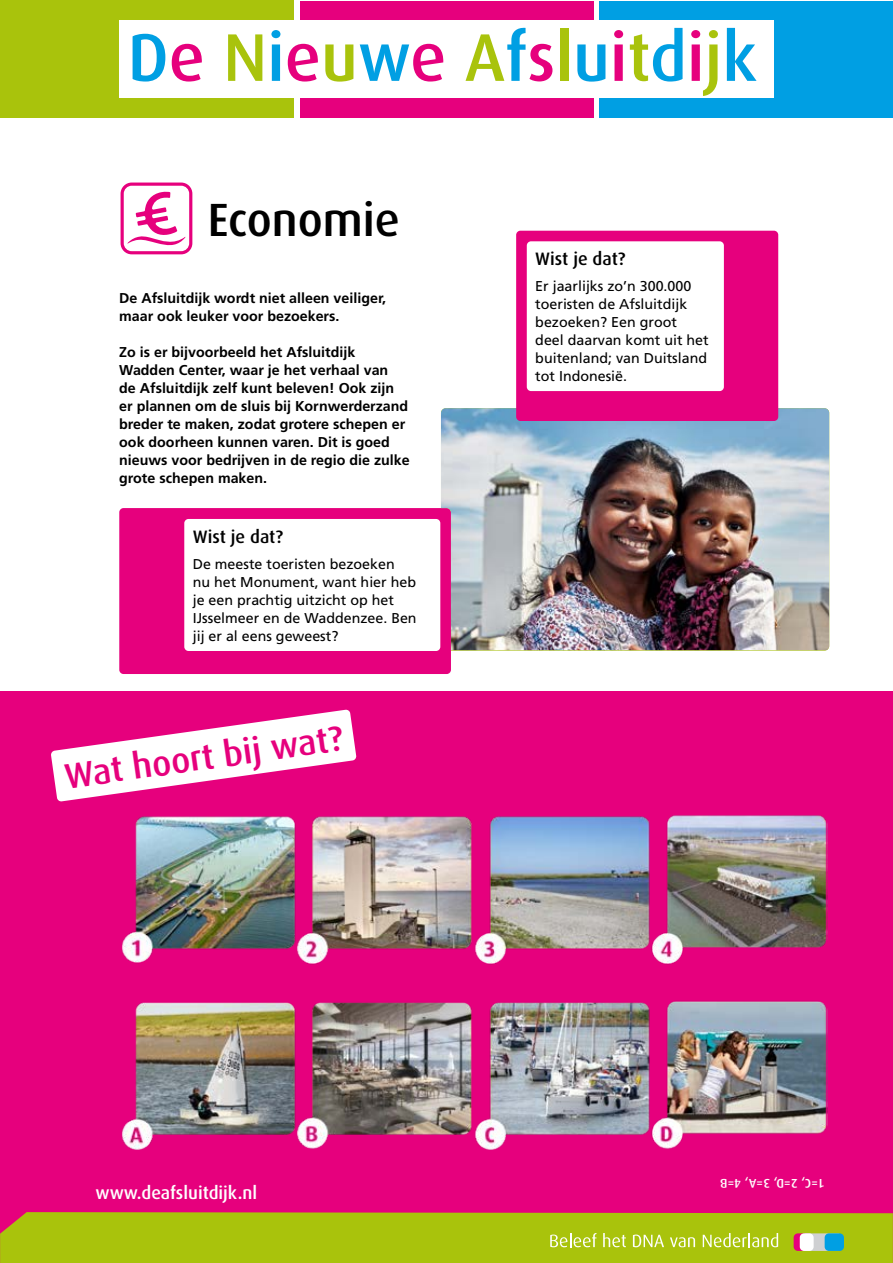
<style>
.page{position:relative;width:893px;height:1263px;background:#fff}
.page>*{position:absolute;margin:0;border:0;box-sizing:border-box;transform-origin:0 0}
.KOP_45pt__H1{font:500 67.5px "Dax";color:#009fe3}
.Kop_thema{font:500 46.65px "Dax";color:#000}
.Woordzoeker{font:500 35.55px "Dax";color:#e6007d}
.Kopje_Dax_12pt__H2{font:500 18px "Dax";color:#000}
.t1{font:500 18px "Dax";color:#fff}
.Intro{font:700 14.25px/18px "Frutiger";color:#000}
.Brood__P{font:14.25px/18px "Frutiger";color:#000}
.t2{font:500 12.6px "Dax";color:#fff}
.s1{color:#e6007d}
.s2{color:#a9c30c}
</style>
<div class="page">
<div style="left:0;top:691px;width:893px;height:572px;background:#e6007d"></div>
<div style="left:0;top:0;width:293px;height:118px;background:#a9c30c"></div>
<div style="left:300px;top:1px;width:293px;height:117px;background:#e6007d"></div>
<div style="left:600px;top:1px;width:293px;height:117px;background:#009fe3"></div>
<div style="left:0;top:1212px;width:893px;height:51px;background:#a9c30c"></div>
<svg style="left:550px;top:1233px;width:46px;height:14px"></svg>
<svg style="left:603px;top:1233px;width:23px;height:14px"></svg>
<svg style="left:633px;top:1234px;width:31px;height:13px"></svg>
<svg style="left:670px;top:1237px;width:25px;height:10px"></svg>
<svg style="left:703px;top:1233px;width:75px;height:14px"></svg>
<svg style="left:794px;top:1233px;width:18px;height:18px"></svg>
<div style="left:800px;top:1233px;width:44px;height:18px;background:#cfd0d2;border-radius:6px"></div>
<div style="left:825px;top:1233px;width:19px;height:18px;background:#009fe3;border-radius:4px"></div>
<div style="left:800px;top:1233px;width:14px;height:18px;background:#fff;border-radius:4px"></div>
<div style="left:119px;top:20px;width:655px;height:78px;background:#fff"></div>
<svg style="left:121px;top:183px;width:71px;height:71px"></svg>
<div style="left:119px;top:508px;width:332px;height:166px;background:#e6007d;border-radius:4px"></div>
<div style="left:184px;top:519px;width:256px;height:132px;background:#fff;border-radius:4px"></div>
<img style="left:441px;top:408px;width:388px;height:242px">
<div style="left:516px;top:231px;width:262px;height:190px;background:#e6007d;border-radius:4px"></div>
<div style="left:527px;top:241px;width:197px;height:150px;background:#fff;border-radius:4px"></div>
<svg style="left:51px;top:709px;width:305px;height:93px"></svg>
<img style="left:122px;top:815px;width:706px;height:335px">
<h1 class="KOP_45pt__H1" style="left:128px;top:20px;width:630px">D<span class="s1">e</span> <span class="s2">N</span>i<span class="s1">e</span><span class="s2">u</span>w<span class="s1">e</span> <span class="s2">A</span>f<span class="s1">s</span><span class="s2">l</span>u<span class="s1">i</span><span class="s2">t</span>d<span class="s1">i</span><span class="s2">j</span>k</h1>
<h2 class="Kop_thema" style="left:208px;top:194px;width:194px">Economie</h2>
<p class="Intro" style="left:119px;top:289px;width:268px">De Afsluitdijk wordt niet alleen veiliger, maar ook leuker voor bezoekers.</p>
<p class="Intro" style="left:119px;top:343px;width:292px">Zo is er bijvoorbeeld het Afsluitdijk Wadden Center, waar je het verhaal van<br>de Afsluitdijk zelf kunt beleven! Ook zijn er plannen om de sluis bij Kornwerderzand breder te maken, zodat grotere schepen er ook doorheen kunnen varen. Dit is goed nieuws voor bedrijven in de regio die zulke grote schepen maken.</p>
<h2 class="Kopje_Dax_12pt__H2" style="left:193px;top:526px;width:92px">Wist je dat?</h2>
<p class="Brood__P" style="left:193px;top:555px;width:225px">De meeste toeristen bezoeken<br>nu het Monument, want hier heb je een prachtig uitzicht op het<br>IJsselmeer en de Waddenzee. Ben jij er al eens geweest?</p>
<h2 class="Woordzoeker" style="left:62px;top:757px;width:282px;rotate:-8deg">Wat hoort bij wat?</h2>
<h2 class="Kopje_Dax_12pt__H2" style="left:535px;top:249px;width:92px">Wist je dat?</h2>
<p class="Brood__P" style="left:535px;top:277px;width:175px">Er jaarlijks zo’n 300.000 toeristen de Afsluitdijk bezoeken? Een groot deel daarvan komt uit het buitenland; van Duitsland tot Indonesië.</p>
<p class="t1" style="left:96px;top:1183px;width:163px">www.deafsluitdijk.nl</p>
<p class="t2" style="left:825px;top:1190px;width:106px;rotate:-180deg">1=C, 2=D, 3=A, 4=B</p>
</div>
